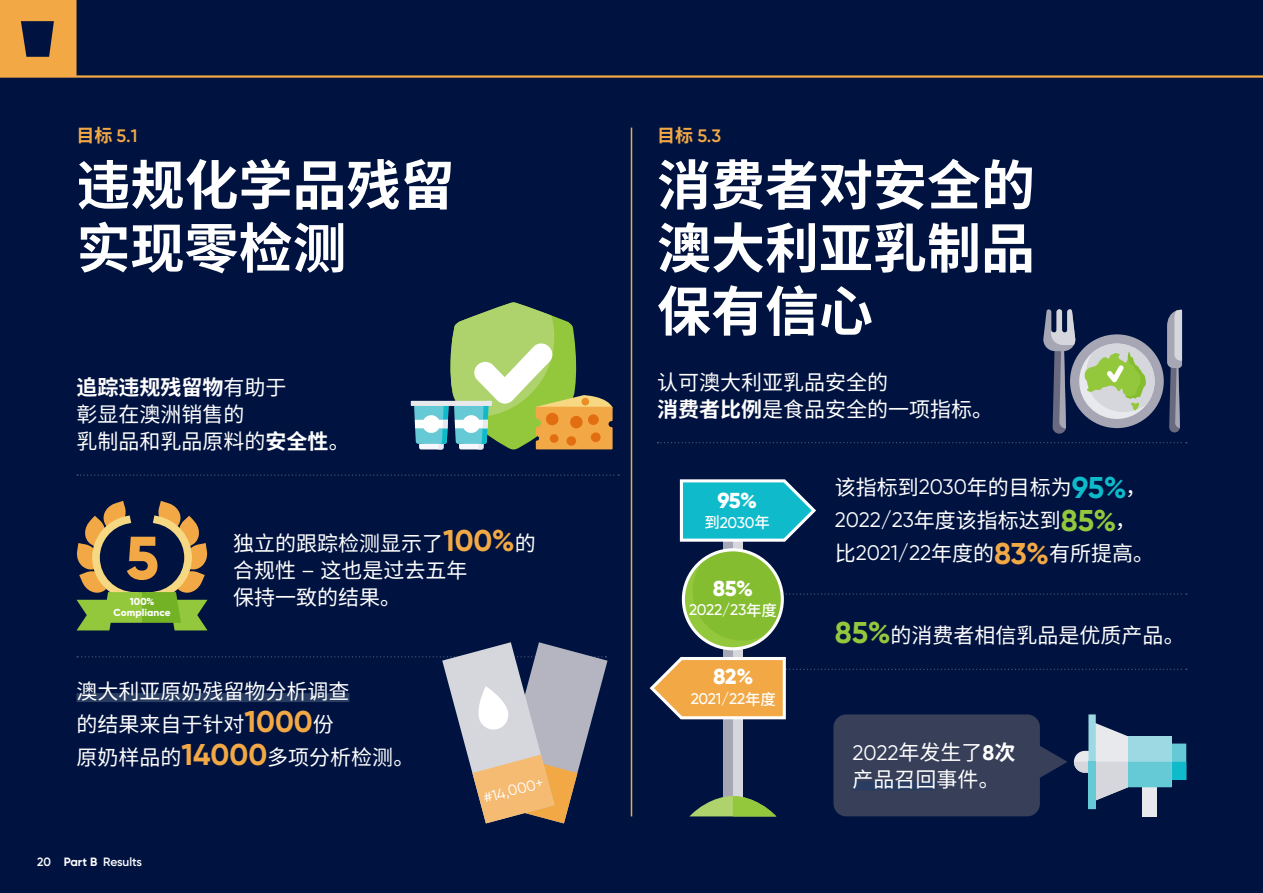
<style>
.page{position:relative;width:1263px;height:893px;background:#001340}
.page>*{position:absolute;margin:0;border:0;box-sizing:border-box;transform-origin:0 0}
.t1{font:800 60.75px "Gilroy";color:#f1a845}
.t2{font:700 54px/63px "Noto Sans CJ Ksc";color:#fff}
.t3{font:800 21.6px "Gilroy";color:#fff}
.t4{font:21px/27px "Noto Sans CJ Ksc";color:#fff}
.t5{font:21px "Gilroy";color:#fff}
.t6{font:600 18px "Gilroy";color:#f1a845}
.t7{font:500 15.45px "Gilroy";letter-spacing:-.02em;color:#fff}
.t8{font:15px "Gilroy";color:#fff}
.t9{font:600 12px "Gilroy";letter-spacing:-.01em;color:#fff}
.t10{font:800 10.05px/11.4px "Gilroy";letter-spacing:.005em;color:#fff;text-align:center}
.s1{font-family:"Noto Sans CJ Ksc";font-weight:700}
.s2{font-weight:700}
.s3{font-family:"Gilroy";font-weight:700;font-size:30px;color:#f1a845}
.s4{font-family:"Gilroy"}
.s5{font-family:"Noto Sans CJ Ksc"}
.s6{font-family:"Gilroy";font-weight:700;font-size:30px;color:#0fbbcb}
.s7{font-family:"Gilroy";font-weight:700;font-size:30px;color:#94c83c}
</style>
<div class="page">
<hr style="left:631px;top:128px;width:1px;height:688px;background:#f1a845">
<svg style="left:0;top:0;width:77px;height:75px"></svg>
<svg style="left:77px;top:474px;width:542px;height:2px"></svg>
<svg style="left:657px;top:442px;width:530px;height:1px"></svg>
<div style="left:411px;top:401px;width:81px;height:5px;background:#e8e9ed"></div>
<svg style="left:414px;top:302px;width:199px;height:147px"></svg>
<div style="left:443px;top:420px;width:5px;height:8px;background:#e7e9f1"></div>
<div style="left:483px;top:420px;width:5px;height:8px;background:#e7e9f1"></div>
<svg style="left:77px;top:501px;width:130px;height:130px"></svg>
<svg style="left:1167px;top:310px;width:15px;height:122px"></svg>
<div style="left:1070px;top:334px;width:94px;height:94px;background:#a6a6b4;border-radius:50%"></div>
<svg style="left:1043px;top:309px;width:111px;height:125px"></svg>
<svg style="left:650px;top:479px;width:537px;height:337px"></svg>
<svg style="left:77px;top:642px;width:530px;height:181px"></svg>
<hr style="left:0;top:75px;width:1263px;height:3px;background:#f1a845">
<p class="t6" style="left:77px;top:124px;width:62px"><span class="s1">目标</span> 5.1</p>
<h2 class="t2" style="left:77px;top:155px;width:379px">违规化学品残留实现零检测</h2>
<p class="t4" style="left:77px;top:374px;width:275px"><span class="s2">追踪违规残留物</span>有助于<br>彰显在澳洲销售的<br>乳制品和乳品原料的<span class="s2">安全性</span>。</p>
<h1 class="t1" style="left:126px;top:520px;width:35px">5</h1>
<p class="t10" style="left:113px;top:596px;width:59px">100%<br>Compliance</p>
<p class="t4" style="left:233px;top:530px;width:304px">独立的跟踪检测显示了<span class="s3">100%</span>的合规性 <span class="s4">–</span> 这也是过去五年<br>保持一致的结果。</p>
<p class="t4" style="left:77px;top:675px;width:339px;line-height:33px">澳大利亚原奶残留物分析调查<br>的结果来自于针对<span class="s3">1000</span>份<br>原奶样品的<span class="s3">14000</span>多项分析检测。</p>
<p class="t9" style="left:37px;top:855px;width:106px">20 <span class="s2">Part B</span> Results</p>
<p class="t8" style="left:482px;top:789px;width:63px;rotate:-15deg">#14,000+</p>
<p class="t6" style="left:657px;top:124px;width:66px"><span class="s1">目标</span> 5.3</p>
<h2 class="t2" style="left:657px;top:155px;width:379px;text-align:justify">消费者对安全的澳大利亚乳制品保有信心</h2>
<p class="t4" style="left:657px;top:369px;width:338px">认可澳大利亚乳品安全的<br><span class="s2">消费者比例</span>是食品安全的一项指标。</p>
<p class="t3" style="left:717px;top:487px;width:41px">95%</p>
<p class="t7" style="left:704px;top:513px;width:67px"><span class="s5">到</span>2030<span class="s5">年</span></p>
<p class="t3" style="left:713px;top:574px;width:42px">85%</p>
<p class="t7" style="left:689px;top:600px;width:89px">2022/23<span class="s5">年度</span></p>
<p class="t3" style="left:713px;top:663px;width:42px">82%</p>
<p class="t7" style="left:691px;top:689px;width:87px">2021/22<span class="s5">年度</span></p>
<p class="t4" style="left:835px;top:471px;width:321px;line-height:33px">该指标到<span class="s4">2030</span>年的目标为<span class="s6">95%</span>，<br><span class="s4">2022/23</span>年度该指标达到<span class="s7">85%</span>，比<span class="s4">2021/22</span>年度的<span class="s3">83%</span>有所提高。</p>
<p class="t4" style="left:835px;top:622px;width:351px"><span class="s7">85%</span>的消费者相信乳品是优质产品。</p>
<p class="t5" style="left:853px;top:740px;width:164px">2022<span class="s5">年发生了</span><span class="s2">8</span><span class="s1">次</span></p>
<p class="t4" style="left:853px;top:767px;width:149px">产品召回事件。</p>
</div>
